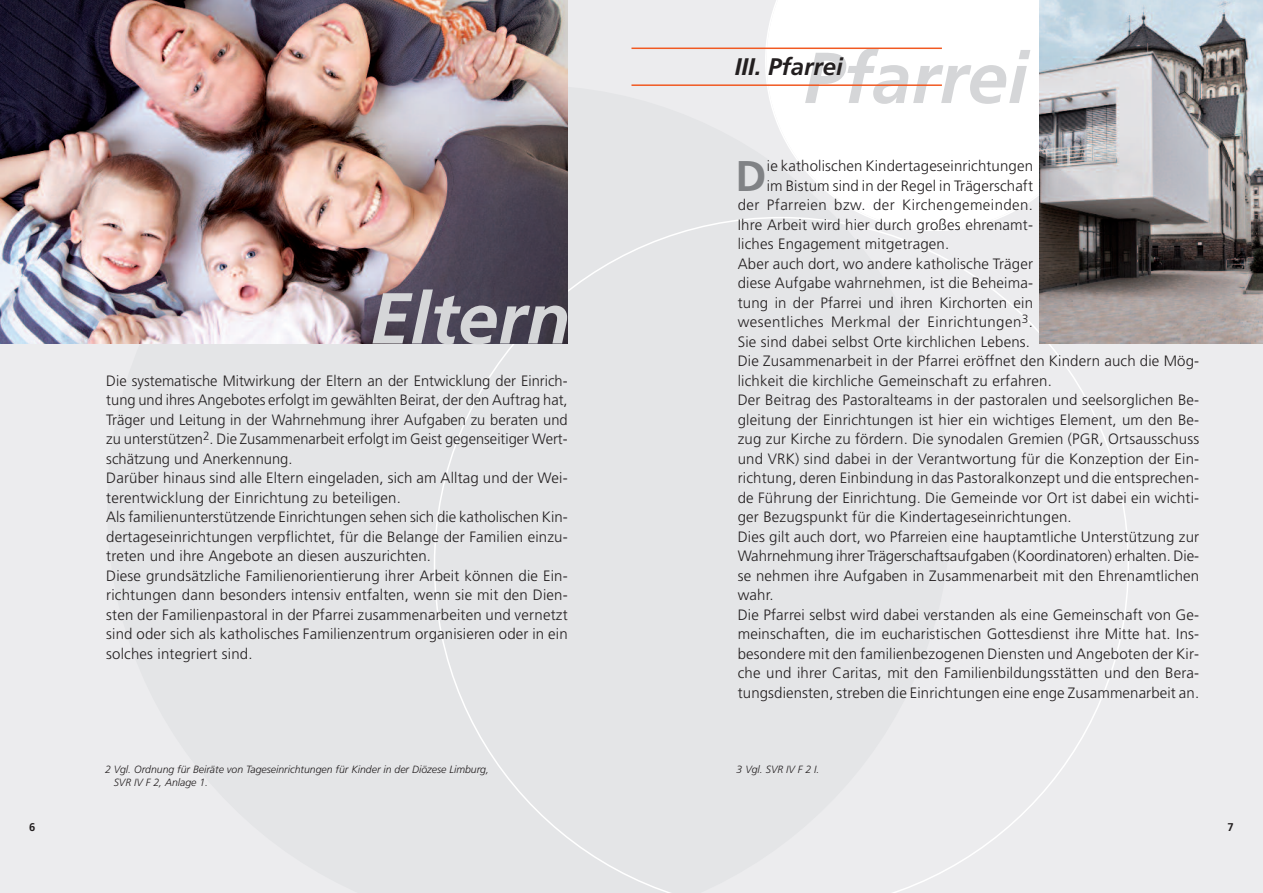
<style>
.page{position:relative;width:1263px;height:893px;background:#ececee}
.page>*{position:absolute;margin:0;border:0;box-sizing:border-box;transform-origin:0 0}
.t1{font:italic 700 72px "Frutiger";color:#d5d6d8}
.t2{font:700 42.9px "Frutiger";color:#808285}
.t3{font:italic 700 24px "Frutiger";color:#231f20}
.t4{font:300 15px/19.5px "Frutiger";letter-spacing:.01em;color:#231f20}
.t5{font:300 15px "Frutiger";letter-spacing:.03em;color:#231f20}
.t6{font:700 11.25px "Frutiger";color:#231f20}
.t7{font:italic 300 10.5px/12.6px "Frutiger";color:#231f20}
</style>
<div class="page">
<svg style="left:434px;top:218px;width:695px;height:675px"></svg>
<svg style="left:765px;top:0;width:274px;height:231px;background:#fcfcfc"></svg>
<img style="left:0;top:0;width:568px;height:343px">
<img style="left:1039px;top:0;width:224px;height:344px">
<hr style="left:631px;top:48px;width:311px;height:1px;background:#f15921">
<hr style="left:631px;top:84px;width:311px;height:2px;background:#f15921">
<p class="t6" style="left:29px;top:823px;width:8px">6</p>
<h1 class="t1" style="left:370px;top:289px;width:202px">Eltern</h1>
<p class="t4" style="left:106px;top:372px;width:463px">Die systematische Mitwirkung der Eltern an der Entwicklung der Einrich&shy;tung und ihres Angebotes erfolgt im gewählten Beirat, der den Auftrag hat, Träger und Leitung in der Wahrnehmung ihrer Aufgaben zu beraten und zu unterstützen<sup>2</sup>. Die Zusammenarbeit erfolgt im Geist gegenseitiger Wert&shy;schätzung und Anerkennung.<br>Darüber hinaus sind alle Eltern eingeladen, sich am Alltag und der Wei&shy;terentwicklung der Einrichtung zu beteiligen.<br>Als familienunterstützende Einrichtungen sehen sich die katholischen Kin&shy;dertageseinrichtungen verpflichtet, für die Belange der Familien einzu&shy;treten und ihre Angebote an diesen auszurichten.<br>Diese grundsätzliche Familienorientierung ihrer Arbeit können die Ein&shy;richtungen dann besonders intensiv entfalten, wenn sie mit den Dien&shy;sten der Familienpastoral in der Pfarrei zusammenarbeiten und vernetzt sind oder sich als katholisches Familienzentrum organisieren oder in ein solches integriert sind.</p>
<h1 class="t1" style="left:804px;top:49px;width:226px">Pfarrei</h1>
<h3 class="t3" style="left:735px;top:57px;width:110px">III. Pfarrei</h3>
<h2 class="t2" style="left:735px;top:158px;width:32px">D</h2>
<p class="t4" style="left:767px;top:157px;width:268px">ie katholischen Kindertageseinrichtungen</p>
<p class="t4" style="left:767px;top:177px;width:268px">im Bistum sind in der Regel in Trägerschaft</p>
<p class="t5" style="left:738px;top:199px;width:297px">der Pfarreien bzw. der Kirchengemeinden.</p>
<p class="t4" style="left:738px;top:216px;width:297px">Ihre Arbeit wird hier durch großes ehrenamt-</p>
<p class="t4" style="left:738px;top:235px;width:213px">liches Engagement mitgetragen.</p>
<p class="t4" style="left:738px;top:255px;width:297px">Aber auch dort, wo andere katholische Träger</p>
<p class="t4" style="left:738px;top:274px;width:297px">diese Aufgabe wahrnehmen, ist die Beheima-</p>
<p class="t4" style="left:738px;top:294px;width:297px">tung in der Pfarrei und ihren Kirchorten ein</p>
<p class="t5" style="left:738px;top:316px;width:297px">wesentliches Merkmal der Einrichtungen<sup>3</sup>.</p>
<p class="t4" style="left:738px;top:333px;width:294px">Sie sind dabei selbst Orte kirchlichen Lebens.</p>
<p class="t4" style="left:738px;top:352px;width:463px">Die Zusammenarbeit in der Pfarrei eröffnet den Kindern auch die Mög-</p>
<p class="t4" style="left:738px;top:372px;width:316px">lichkeit die kirchliche Gemeinschaft zu erfahren.</p>
<p class="t4" style="left:738px;top:391px;width:463px">Der Beitrag des Pastoralteams in der pastoralen und seelsorglichen Be-</p>
<p class="t4" style="left:738px;top:411px;width:463px">gleitung der Einrichtungen ist hier ein wichtiges Element, um den Be-</p>
<p class="t4" style="left:738px;top:430px;width:463px">zug zur Kirche zu fördern. Die synodalen Gremien (PGR, Ortsausschuss</p>
<p class="t4" style="left:738px;top:450px;width:463px">und VRK) sind dabei in der Verantwortung für die Konzeption der Ein-</p>
<p class="t4" style="left:738px;top:469px;width:463px">richtung, deren Einbindung in das Pastoralkonzept und die entsprechen-</p>
<p class="t4" style="left:738px;top:489px;width:463px">de Führung der Einrichtung. Die Gemeinde vor Ort ist dabei ein wichti-</p>
<p class="t4" style="left:738px;top:508px;width:335px">ger Bezugspunkt für die Kindertageseinrichtungen.</p>
<p class="t4" style="left:738px;top:528px;width:463px">Dies gilt auch dort, wo Pfarreien eine hauptamtliche Unterstützung zur</p>
<p class="t4" style="left:738px;top:547px;width:463px">Wahrnehmung ihrer Trägerschaftsaufgaben (Koordinatoren) erhalten. Die-</p>
<p class="t4" style="left:738px;top:567px;width:463px">se nehmen ihre Aufgaben in Zusammenarbeit mit den Ehrenamtlichen</p>
<p class="t4" style="left:738px;top:586px;width:37px">wahr.</p>
<p class="t4" style="left:738px;top:606px;width:463px">Die Pfarrei selbst wird dabei verstanden als eine Gemeinschaft von Ge-</p>
<p class="t4" style="left:738px;top:625px;width:463px">meinschaften, die im eucharistischen Gottesdienst ihre Mitte hat. Ins-</p>
<p class="t4" style="left:738px;top:645px;width:463px">besondere mit den familienbezogenen Diensten und Angeboten der Kir-</p>
<p class="t4" style="left:738px;top:664px;width:463px">che und ihrer Caritas, mit den Familienbildungsstätten und den Bera-</p>
<p class="t4" style="left:738px;top:684px;width:463px">tungsdiensten, streben die Einrichtungen eine enge Zusammenarbeit an.</p>
<p class="t7" style="left:114px;top:764px;width:377px;text-indent:-9px">2 Vgl. Ordnung für Beiräte von Tageseinrichtungen für Kinder in der Diözese Limburg,<br>SVR IV F 2, Anlage 1.</p>
<p class="t7" style="left:736px;top:764px;width:84px">3 Vgl. SVR IV F 2 I.</p>
<p class="t6" style="left:1227px;top:823px;width:8px">7</p>
</div>
